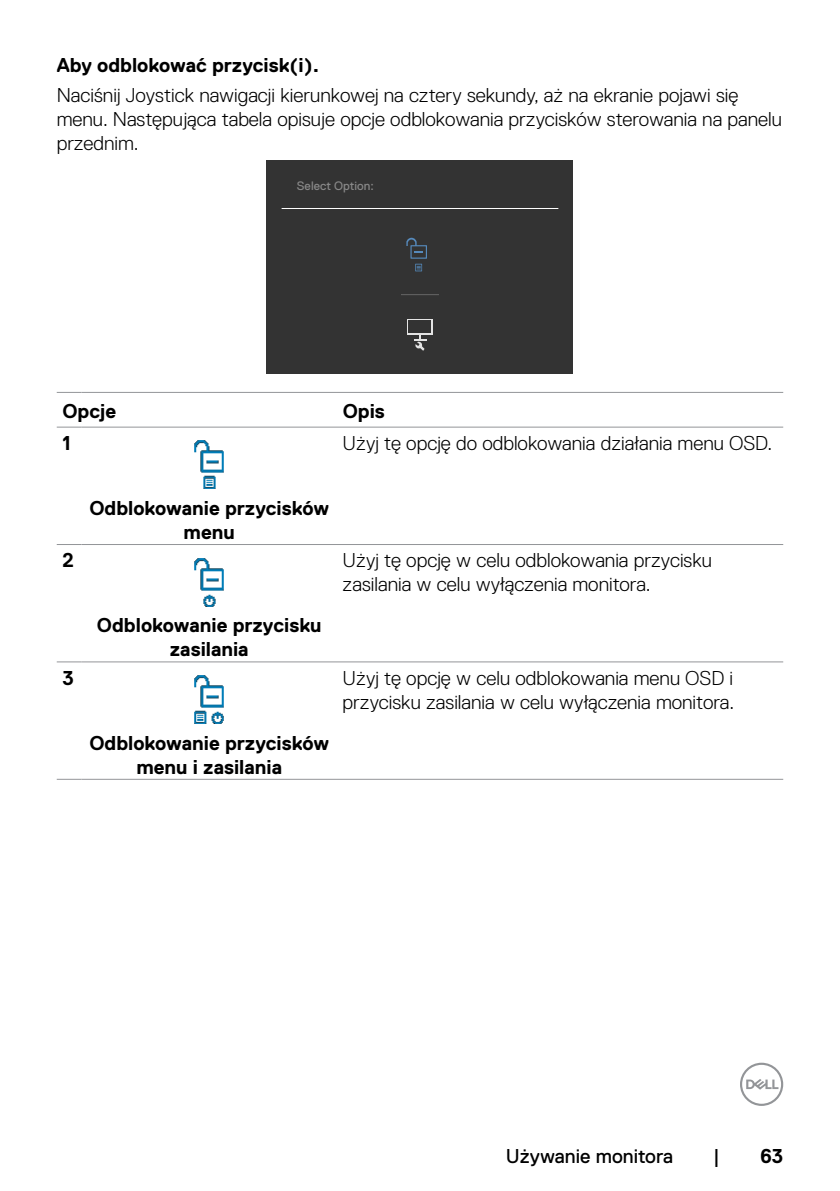
<style>
.page{position:relative;width:840px;height:1191px;background:#fff}
.page>*{position:absolute;margin:0;border:0;box-sizing:border-box;transform-origin:0 0}
.t1{font:300 20px/24px "Dell Replica";color:#000}
.t2{font:700 20px/24px "Dell Replica";color:#000;text-align:center}
.t3{font:20px "Dell Replica";color:#000}
.t4{font:12.2px "Dell Replica";color:#888}
</style>
<div class="page">
<svg style="left:740px;top:1062px;width:42px;height:44px"></svg>
<div style="left:266px;top:160px;width:307px;height:214px;background:#333"></div>
<hr style="left:281px;top:208px;width:277px;height:1px;background:#fff">
<hr style="left:401px;top:294px;width:37px;height:1px;background:#666">
<div style="left:407px;top:319px;width:25px;height:15px;background:#e4e4e4"></div>
<div style="left:408px;top:320px;width:23px;height:13px;background:#333"></div>
<svg style="left:413px;top:334px;width:13px;height:17px"></svg>
<svg style="left:406px;top:237px;width:21px;height:34px"></svg>
<svg style="left:57px;top:392px;width:24px;height:1px"></svg>
<hr style="left:81px;top:392px;width:256px;height:1px;background:#939598">
<hr style="left:337px;top:392px;width:445px;height:1px;background:#939598">
<svg style="left:57px;top:427px;width:24px;height:1px"></svg>
<hr style="left:81px;top:427px;width:256px;height:1px;background:#939598">
<hr style="left:337px;top:427px;width:445px;height:1px;background:#939598">
<svg style="left:57px;top:544px;width:24px;height:1px"></svg>
<hr style="left:81px;top:544px;width:256px;height:1px;background:#939598">
<hr style="left:337px;top:544px;width:445px;height:1px;background:#939598">
<svg style="left:57px;top:661px;width:24px;height:1px"></svg>
<hr style="left:81px;top:661px;width:256px;height:1px;background:#939598">
<hr style="left:337px;top:661px;width:445px;height:1px;background:#939598">
<svg style="left:57px;top:779px;width:24px;height:1px"></svg>
<hr style="left:81px;top:779px;width:256px;height:1px;background:#939598">
<hr style="left:337px;top:779px;width:445px;height:1px;background:#939598">
<img style="left:194px;top:440px;width:30px;height:49px">
<img style="left:194px;top:558px;width:30px;height:49px">
<img style="left:194px;top:675px;width:30px;height:49px">
<p class="t2" style="left:57px;top:53px;width:264px">Aby odblokować przycisk(i).</p>
<p class="t1" style="left:57px;top:83px;width:726px">Naciśnij Joystick nawigacji kierunkowej na cztery sekundy, aż na ekranie pojawi się menu. Następująca tabela opisuje opcje odblokowania przycisków sterowania na panelu przednim.</p>
<p class="t4" style="left:297px;top:179px;width:78px">Select Option:</p>
<p class="t2" style="left:62px;top:399px;width:55px">Opcje</p>
<p class="t2" style="left:342px;top:399px;width:44px">Opis</p>
<p class="t2" style="left:62px;top:431px;width:10px">1</p>
<p class="t1" style="left:342px;top:431px;width:431px">Użyj tę opcję do odblokowania działania menu OSD.</p>
<p class="t2" style="left:62px;top:548px;width:13px">2</p>
<p class="t2" style="left:62px;top:665px;width:13px">3</p>
<p class="t2" style="left:89px;top:496px;width:241px">Odblokowanie przycisków menu</p>
<p class="t2" style="left:97px;top:613px;width:226px">Odblokowanie przycisku zasilania</p>
<p class="t2" style="left:89px;top:730px;width:241px">Odblokowanie przycisków menu i zasilania</p>
<p class="t1" style="left:342px;top:548px;width:370px">Użyj tę opcję w celu odblokowania przycisku zasilania w celu wyłączenia monitora.</p>
<p class="t1" style="left:342px;top:665px;width:393px">Użyj tę opcję w celu odblokowania menu OSD i przycisku zasilania w celu wyłączenia monitora.</p>
<p class="t3" style="left:505px;top:1144px;width:168px">Używanie monitora</p>
<p class="t3" style="left:712px;top:1144px;width:8px">|</p>
<p class="t2" style="left:759px;top:1143px;width:25px">63</p>
</div>
